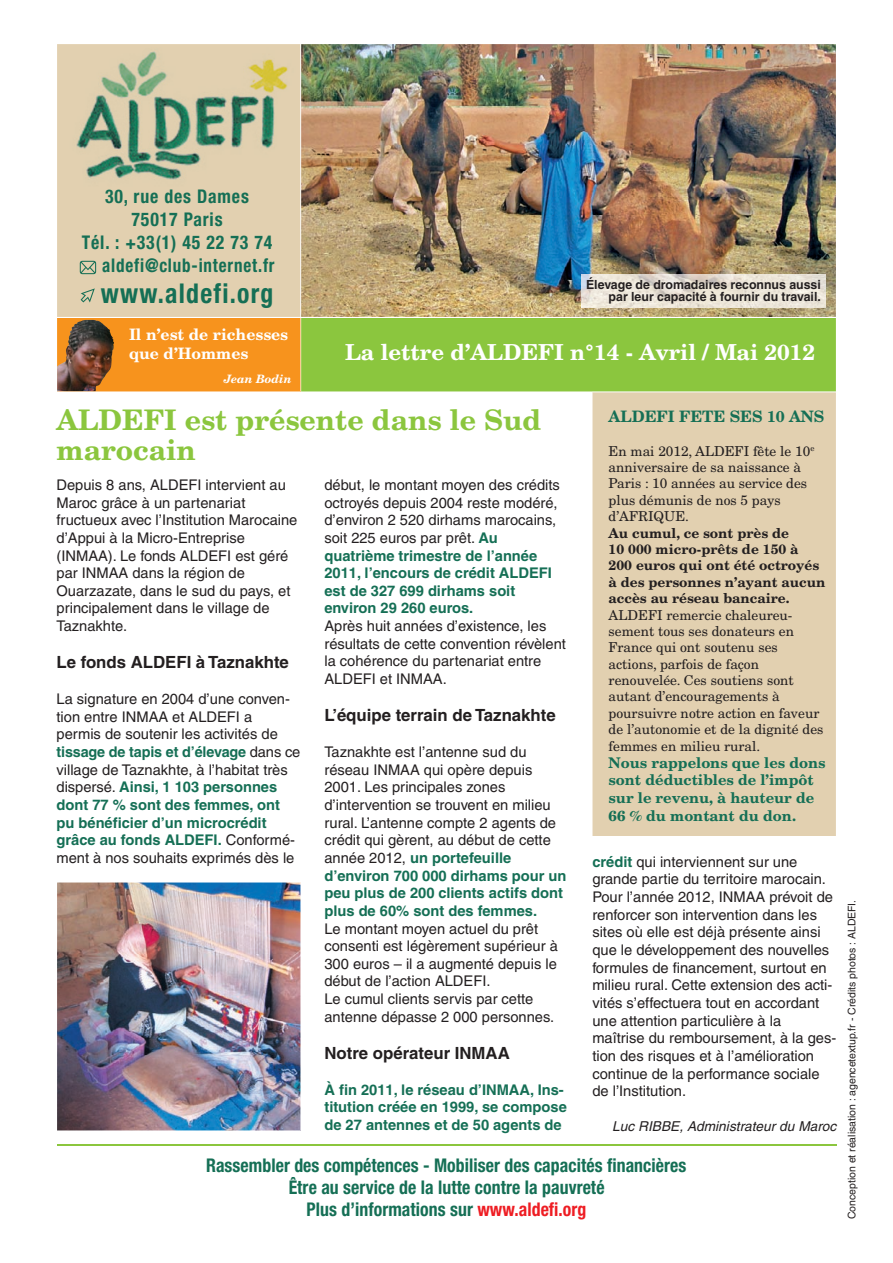
<style>
.page{position:relative;width:893px;height:1263px;background:#fff}
.page>*{position:absolute;margin:0;border:0;box-sizing:border-box;transform-origin:0 0}
.t1{font:700 28.35px/30.5px "New Century Schlbk LT";color:#8bc63e}
.t2{font:700 condensed 27.3px "Helvetica Neue LT";letter-spacing:.05em;color:#156f55;scale:.94 1}
.t3{font:700 22.05px "New Century Schlbk LT";color:#fff}
.t4{font:700 condensed 18.9px/22px "Helvetica Neue LT";letter-spacing:.005em;color:#156f55;text-align:center;scale:.94 1}
.t5{font:700 condensed 18.9px "Helvetica Neue LT";letter-spacing:.05em;color:#156f55;scale:.94 1}
.t6{font:700 condensed 18.9px "Helvetica Neue LT";letter-spacing:.05em;color:#156f55;scale:.9 1}
.t7{font:700 16.8px "Helvetica LT";color:#231f20}
.t8{font:700 15.75px/18.9px "New Century Schlbk LT";color:#fff}
.t9{font:700 15.75px "New Century Schlbk LT";color:#156f55}
.t10{font:14.7px/17.7px "Helvetica LT";color:#231f20}
.t11{font:700 14.7px/17.7px "New Century Schlbk LT";color:#156f55}
.t12{font:700 14.7px/17.7px "Helvetica LT";color:#156f55}
.t13{font:13.65px/16.4px "New Century Schlbk LT";color:#231f20}
.t14{font:700 13.65px/16.4px "New Century Schlbk LT";color:#231f20}
.t15{font:italic 13.65px "Helvetica LT";letter-spacing:.005em;color:#231f20}
.t16{font:700 12.6px/12.6px "Helvetica LT";color:#231f20;text-align:right}
.t17{font:italic 700 11.55px "New Century Schlbk LT";color:#fff}
.t18{font:10.5px "Helvetica LT";color:#231f20}
.s1{font-weight:700;color:#156f55}
.s2{color:#ee1d23}
</style>
<div class="page">
<svg style="left:57px;top:44px;width:244px;height:273px;background:#cdc6a5"></svg>
<svg style="left:80px;top:261px;width:16px;height:13px"></svg>
<svg style="left:81px;top:288px;width:14px;height:15px"></svg>
<img style="left:301px;top:44px;width:535px;height:273px">
<svg style="left:57px;top:318px;width:779px;height:74px;background:#a5b237"></svg>
<img style="left:57px;top:882px;width:244px;height:249px">
<img style="left:582px;top:274px;width:243px;height:33px">
<hr style="left:57px;top:1144px;width:779px;height:1px;background:#8bc63e">
<div style="left:592px;top:392px;width:244px;height:444px;background:#e2d0b0"></div>
<p class="t5" style="left:105px;top:189px;width:154px">30, rue des Dames</p>
<p class="t5" style="left:132px;top:212px;width:98px">75017 Paris</p>
<p class="t5" style="left:82px;top:235px;width:204px">Tél. : +33(1) 45 22 73 74</p>
<p class="t6" style="left:102px;top:259px;width:193px">aldefi@club-internet.fr</p>
<h2 class="t2" style="left:101px;top:283px;width:185px">www.aldefi.org</h2>
<p class="t8" style="left:129px;top:327px;width:161px">Il n’est de richesses que d’Hommes</p>
<p class="t17" style="left:224px;top:374px;width:69px">Jean Bodin</p>
<p class="t16" style="left:586px;top:279px;width:236px">Élevage de dromadaires reconnus aussi par leur capacité à fournir du travail.</p>
<h3 class="t3" style="left:345px;top:344px;width:472px">La lettre d’ALDEFI n°14 - Avril / Mai 2012</h3>
<h1 class="t1" style="left:57px;top:407px;width:486px">ALDEFI est présente dans le Sud marocain</h1>
<p class="t10" style="left:57px;top:477px;width:242px">Depuis 8 ans, ALDEFI intervient au<br>Maroc grâce à un partenariat fructueux avec l’Institution Marocaine d’Appui à la Micro-Entreprise (INMAA). Le fonds ALDEFI est géré par INMAA dans la région de<br>Ouarzazate, dans le sud du pays, et principalement dans le village de<br>Taznakhte.</p>
<p class="t7" style="left:57px;top:656px;width:234px">Le fonds ALDEFI à Taznakhte</p>
<p class="t10" style="left:57px;top:692px;width:245px">La signature en 2004 d’une conven&shy;tion entre INMAA et ALDEFI a<br>permis de soutenir les activités de <span class="s1">tissage de tapis et d’élevage</span> dans ce village de Taznakhte, à l’habitat très dispersé. <span class="s1">Ainsi, 1 103 personnes dont 77 % sont des femmes, ont pu bénéficier d’un microcrédit grâce au fonds ALDEFI.</span> Conformé&shy;ment à nos souhaits exprimés dès le</p>
<p class="t10" style="left:324px;top:477px;width:237px">début, le montant moyen des crédits octroyés depuis 2004 reste modéré, d’environ 2 520 dirhams marocains, soit 225 euros par prêt. <span class="s1">Au quatrième trimestre de l’année<br>2011, l’encours de crédit ALDEFI est de 327 699 dirhams soit environ 29 260 euros.</span></p>
<p class="t10" style="left:324px;top:619px;width:243px">Après huit années d’existence, les résultats de cette convention révèlent la cohérence du partenariat entre<br>ALDEFI et INMAA.</p>
<p class="t7" style="left:324px;top:709px;width:233px">L’équipe terrain de Taznakhte</p>
<p class="t10" style="left:324px;top:745px;width:244px">Taznakhte est l’antenne sud du réseau INMAA qui opère depuis<br>2001. Les principales zones d’intervention se trouvent en milieu rural. L’antenne compte 2 agents de crédit qui gèrent, au début de cette année 2012, <span class="s1">un portefeuille d’environ 700 000 dirhams pour un peu plus de 200 clients actifs dont plus de 60% sont des femmes.</span></p>
<p class="t10" style="left:324px;top:921px;width:235px">Le montant moyen actuel du prêt consenti est légèrement supérieur à<br>300 euros – il a augmenté depuis le début de l’action ALDEFI.<br>Le cumul clients servis par cette antenne dépasse 2 000 personnes.</p>
<p class="t7" style="left:324px;top:1046px;width:187px">Notre opérateur INMAA</p>
<p class="t12" style="left:324px;top:1082px;width:244px">À fin 2011, le réseau d’INMAA, Ins&shy;titution créée en 1999, se compose de 27 antennes et de 50 agents de</p>
<p class="t9" style="left:609px;top:410px;width:217px">ALDEFI FETE SES 10 ANS</p>
<p class="t13" style="left:609px;top:444px;width:207px">En mai 2012, ALDEFI fête le 10<sup>e </sup>anniversaire de sa naissance à<br>Paris : 10 années au service des plus démunis de nos 5 pays d’AFRIQUE.</p>
<p class="t14" style="left:609px;top:526px;width:218px">Au cumul, ce sont près de<br>10 000 micro-prêts de 150 à<br>200 euros qui ont été octroyés à des personnes n’ayant aucun accès au réseau bancaire.</p>
<p class="t13" style="left:609px;top:608px;width:216px">ALDEFI remercie chaleureu&shy;sement tous ses donateurs en<br>France qui ont soutenu ses actions, parfois de façon renouvelée. Ces soutiens sont autant d’encouragements à poursuivre notre action en faveur de l’autonomie et de la dignité des femmes en milieu rural.</p>
<p class="t11" style="left:609px;top:755px;width:218px">Nous rappelons que les dons sont déductibles de l’impôt sur le revenu, à hauteur de<br>66 % du montant du don.</p>
<p class="t10" style="left:592px;top:854px;width:245px"><span class="s1">crédit</span> qui interviennent sur une grande partie du territoire marocain.<br>Pour l’année 2012, INMAA prévoit de renforcer son intervention dans les sites où elle est déjà présente ainsi que le développement des nouvelles formules de financement, surtout en milieu rural. Cette extension des acti&shy;vités s’effectuera tout en accordant une attention particulière à la maîtrise du remboursement, à la ges&shy;tion des risques et à l’amélioration continue de la performance sociale de l’Institution.</p>
<p class="t15" style="left:612px;top:1121px;width:226px">Luc RIBBE, Administrateur du Maroc</p>
<p class="t4" style="left:206px;top:1156px;width:512px">Rassembler des compétences - Mobiliser des capacités financières<br>Être au service de la lutte contre la pauvreté<br>Plus d’informations sur <span class="s2">www.aldefi.org</span></p>
<p class="t18" style="left:848px;top:1219px;width:321px;rotate:-90deg">Conception et réalisation : agencetextup.fr - Crédits photos : ALDEFI.</p>
</div>
